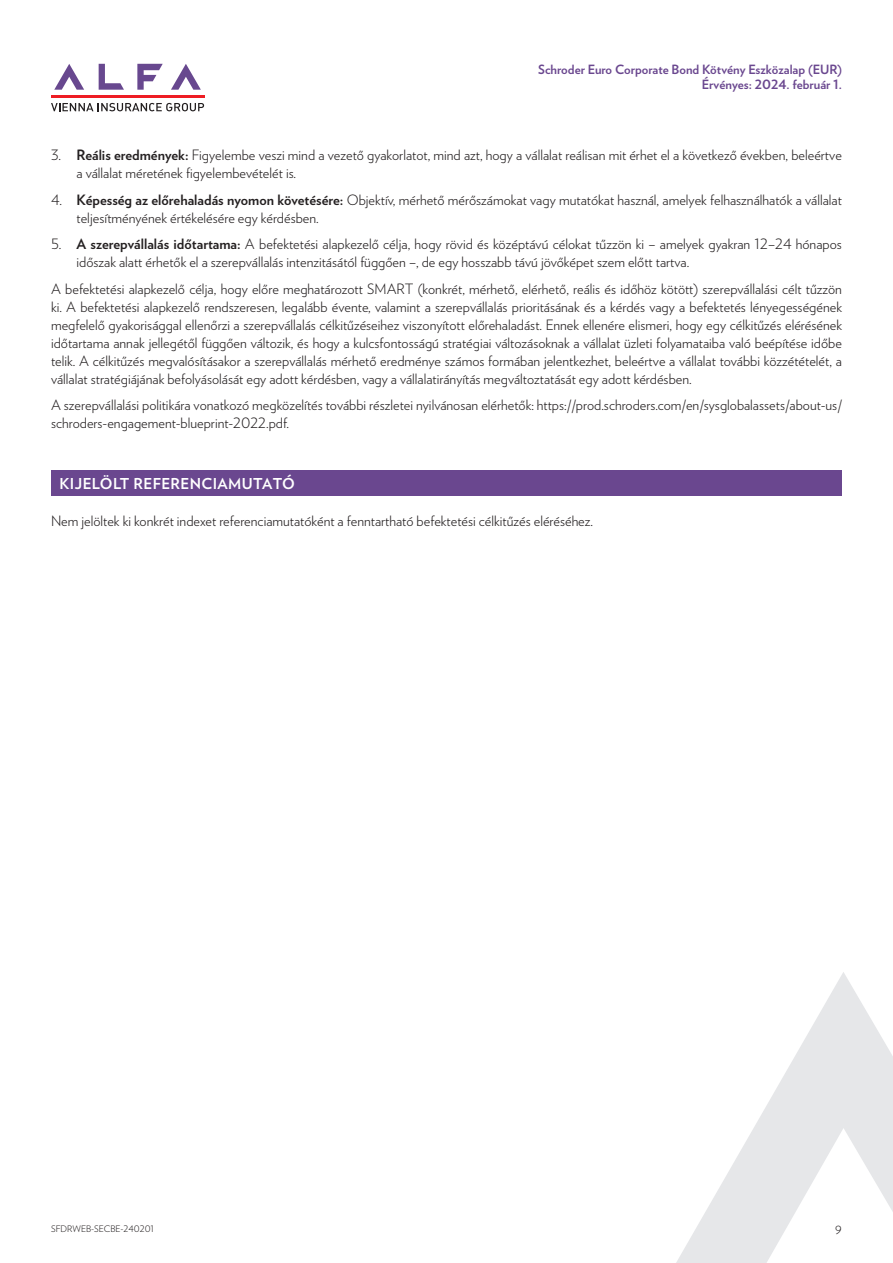
<style>
.page{position:relative;width:893px;height:1263px;background:#fff}
.page>*{position:absolute;margin:0;border:0;box-sizing:border-box;transform-origin:0 0}
.t1{font:700 15px "Verlag";letter-spacing:.025em;color:#fff}
.t2{font:300 14.25px/18px "Verlag";color:#231f20}
.t3{font:700 12.75px/15px "Verlag";color:#6a478f;text-align:right}
.t4{font:300 11.25px "Verlag";color:#231f20}
.t5{font:300 9px "Verlag";color:#231f20}
.s1{font-weight:700}
</style>
<div class="page">
<svg style="left:171px;top:64px;width:30px;height:26px"></svg>
<svg style="left:137px;top:64px;width:26px;height:26px"></svg>
<svg style="left:99px;top:64px;width:25px;height:26px"></svg>
<svg style="left:54px;top:64px;width:30px;height:26px"></svg>
<hr style="left:51px;top:95px;width:153px;height:3px;background:#ee1d23">
<svg style="left:51px;top:103px;width:153px;height:8px"></svg>
<svg style="left:676px;top:972px;width:217px;height:291px"></svg>
<div style="left:51px;top:470px;width:791px;height:26px;background:#6a478f"></div>
<p class="t3" style="left:538px;top:61px;width:305px">Schroder Euro Corporate Bond Kötvény Eszközalap (EUR)<br>Érvényes: 2024. február 1.</p>
<p class="t2" style="left:77px;top:145px;width:767px;text-indent:-26px">3. <span class="s1">Reális eredmények:</span> Figyelembe veszi mind a vezető gyakorlatot, mind azt, hogy a vállalat reálisan mit érhet el a következő években, beleértve a vállalat méretének figyelembevételét is.</p>
<p class="t2" style="left:77px;top:190px;width:767px;text-indent:-26px">4. <span class="s1">Képesség az előrehaladás nyomon követésére:</span> Objektív, mérhető mérőszámokat vagy mutatókat használ, amelyek felhasználhatók a vállalat teljesítményének értékelésére egy kérdésben.</p>
<p class="t2" style="left:77px;top:234px;width:767px;text-indent:-26px">5. <span class="s1">A szerepvállalás időtartama:</span> A befektetési alapkezelő célja, hogy rövid és középtávú célokat tűzzön ki – amelyek gyakran 12–24 hónapos időszak alatt érhetők el a szerepvállalás intenzitásától függően –, de egy hosszabb távú jövőképet szem előtt tartva.</p>
<p class="t2" style="left:51px;top:279px;width:792px;text-align:justify">A befektetési alapkezelő célja, hogy előre meghatározott SMART (konkrét, mérhető, elérhető, reális és időhöz kötött) szerepvállalási célt tűzzön ki. A befektetési alapkezelő rendszeresen, legalább évente, valamint a szerepvállalás prioritásának és a kérdés vagy a befektetés lényegességének megfelelő gyakorisággal ellenőrzi a szerepvállalás célkitűzéseihez viszonyított előrehaladást. Ennek ellenére elismeri, hogy egy célkitűzés elérésének időtartama annak jellegétől függően változik, és hogy a kulcsfontosságú stratégiai változásoknak a vállalat üzleti folyamataiba való beépítése időbe telik. A célkitűzés megvalósításakor a szerepvállalás mérhető eredménye számos formában jelentkezhet, beleértve a vállalat további közzétételét, a vállalat stratégiájának befolyásolását egy adott kérdésben, vagy a vállalatirányítás megváltoztatását egy adott kérdésben.</p>
<p class="t2" style="left:51px;top:395px;width:792px">A szerepvállalási politikára vonatkozó megközelítés további részletei nyilvánosan elérhetők: https://prod.schroders.com/en/sysglobalassets/about-us/ schroders-engagement-blueprint-2022.pdf.</p>
<p class="t1" style="left:60px;top:472px;width:237px">KIJELÖLT REFERENCIAMUTATÓ</p>
<p class="t2" style="left:51px;top:511px;width:544px">Nem jelöltek ki konkrét indexet referenciamutatóként a fenntartható befektetési célkitűzés eléréséhez.</p>
<p class="t5" style="left:51px;top:1222px;width:105px">SFDRWEB-SECBE-240201</p>
<p class="t4" style="left:835px;top:1221px;width:8px">9</p>
</div>
